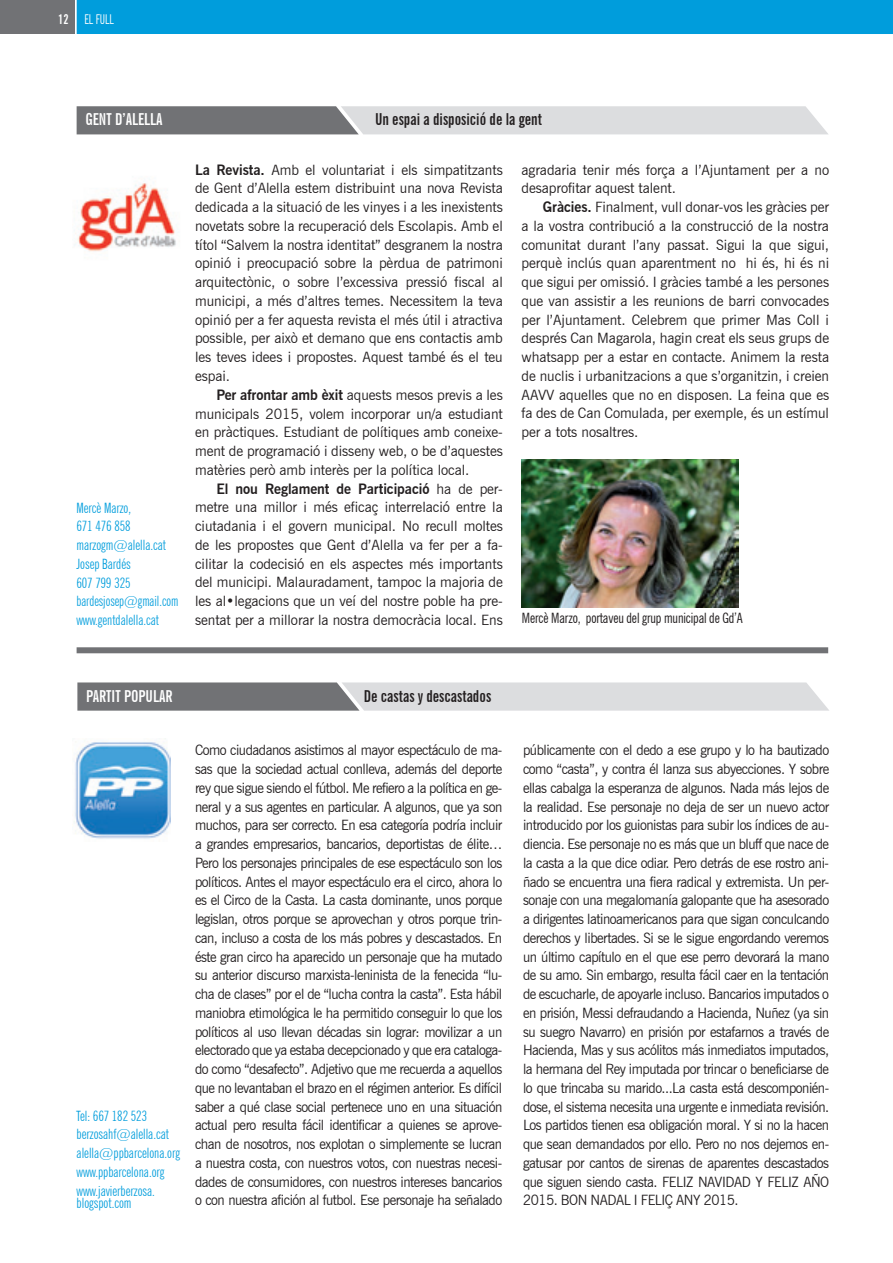
<style>
.page{position:relative;width:893px;height:1263px;background:#fff}
.page>*{position:absolute;margin:0;border:0;box-sizing:border-box;transform-origin:0 0}
.t1{font:700 extra-condensed 16.5px "News Gothic BT";color:#231f20}
.t2{font:700 extra-condensed 16.5px "News Gothic BT";color:#fff}
.t3{font:14.25px/18.8px "News Gothic BT";letter-spacing:-.005em;color:#231f20;text-align:justify;scale:.95 1}
.t4{font:14.25px/18.8px "News Gothic BT";letter-spacing:-.005em;color:#231f20;text-align:justify}
.t5{font:extra-condensed 14.25px/18.8px "News Gothic BT";color:#009ddc}
.t6{font:condensed 14.25px "News Gothic BT";letter-spacing:-.01em;color:#231f20;scale:.95 1}
.t7{font:extra-condensed 13.5px "News Gothic BT";color:#fff}
.s1{font-weight:700}
</style>
<div class="page">
<div style="left:0;top:0;width:75px;height:34px;background:#717275"></div>
<div style="left:77px;top:0;width:816px;height:34px;background:#009ddc"></div>
<svg style="left:77px;top:106px;width:751px;height:28px;background:#b6b7ba"></svg>
<svg style="left:77px;top:682px;width:752px;height:29px;background:#b8b9bb"></svg>
<div style="left:77px;top:647px;width:751px;height:6px;background:#717275"></div>
<img style="left:74px;top:742px;width:96px;height:97px">
<img style="left:74px;top:183px;width:102px;height:69px">
<img style="left:522px;top:459px;width:217px;height:148px">
<p class="t7" style="left:58px;top:11px;width:57px"><span class="s1">12</span> EL FULL</p>
<p class="t2" style="left:85px;top:109px;width:79px">GENT D’ALELLA</p>
<p class="t5" style="left:76px;top:498px;width:103px">Mercè Marzo,<br>671 476 858 marzogm@alella.cat<br>Josep Bardés<br>607 799 325 bardesjosep@gmail.com www.gentdalella.cat</p>
<p class="t1" style="left:375px;top:109px;width:168px">Un espai a disposició de la gent</p>
<p class="t4" style="left:195px;top:160px;width:309px"><span class="s1">La Revista.</span> Amb el voluntariat i els simpatitzants de Gent d’Alella estem distribuint una nova Revista dedicada a la situació de les vinyes i a les inexistents novetats sobre la recuperació dels Escolapis. Amb el títol “Salvem la nostra identitat” desgranem la nostra opinió i preocupació sobre la pèrdua de patrimoni arquitectònic, o sobre l’excessiva pressió fiscal al municipi, a més d’altres temes. Necessitem la teva opinió per a fer aquesta revista el més útil i atractiva possible, per això et demano que ens contactis amb les teves idees i propostes. Aquest també és el teu espai.</p>
<p class="t4" style="left:195px;top:385px;width:309px;text-indent:21px"><span class="s1">Per afrontar amb èxit</span> aquests mesos previs a les municipals 2015, volem incorporar un/a estudiant en pràctiques. Estudiant de polítiques amb coneixe&shy;ment de programació i disseny web, o be d’aquestes matèries però amb interès per la política local.</p>
<p class="t4" style="left:195px;top:479px;width:309px;text-indent:21px"><span class="s1">El nou Reglament de Participació</span> ha de per&shy;metre una millor i més eficaç interrelació entre la ciutadania i el govern municipal. No recull moltes de les propostes que Gent d’Alella va fer per a fa&shy;cilitar la codecisió en els aspectes més importants del municipi. Malauradament, tampoc la majoria de les al•legacions que un veí del nostre poble ha pre&shy;sentat per a millorar la nostra democràcia local. Ens</p>
<p class="t4" style="left:522px;top:160px;width:309px">agradaria tenir més força a l’Ajuntament per a no desaprofitar aquest talent.</p>
<p class="t4" style="left:522px;top:198px;width:309px;text-indent:21px"><span class="s1">Gràcies.</span> Finalment, vull donar-vos les gràcies per a la vostra contribució a la construcció de la nostra comunitat durant l’any passat. Sigui la que sigui, perquè inclús quan aparentment no hi és, hi és ni que sigui per omissió. I gràcies també a les persones que van assistir a les reunions de barri convocades per l’Ajuntament. Celebrem que primer Mas Coll i després Can Magarola, hagin creat els seus grups de whatsapp per a estar en contacte. Animem la resta de nuclis i urbanitzacions a que s’organitzin, i creien AAVV aquelles que no en disposen. La feina que es fa des de Can Comulada, per exemple, és un estímul per a tots nosaltres.</p>
<p class="t6" style="left:522px;top:609px;width:234px">Mercè Marzo, portaveu del grup municipal de Gd’A</p>
<p class="t2" style="left:86px;top:686px;width:88px">PARTIT POPULAR</p>
<p class="t1" style="left:364px;top:686px;width:129px">De castas y descastados</p>
<p class="t3" style="left:195px;top:741px;width:325px">Como ciudadanos asistimos al mayor espectáculo de ma&shy;sas que la sociedad actual conlleva, además del deporte rey que sigue siendo el fútbol. Me refiero a la política en ge&shy;neral y a sus agentes en particular. A algunos, que ya son muchos, para ser correcto. En esa categoría podría incluir a grandes empresarios, bancarios, deportistas de élite… Pero los personajes principales de ese espectáculo son los políticos. Antes el mayor espectáculo era el circo, ahora lo es el Circo de la Casta. La casta dominante, unos porque legislan, otros porque se aprovechan y otros porque trin&shy;can, incluso a costa de los más pobres y descastados. En éste gran circo ha aparecido un personaje que ha mutado su anterior discurso marxista-leninista de la fenecida “lu&shy;cha de clases” por el de “lucha contra la casta”. Esta hábil maniobra etimológica le ha permitido conseguir lo que los políticos al uso llevan décadas sin lograr: movilizar a un electorado que ya estaba decepcionado y que era cataloga&shy;do como “desafecto”. Adjetivo que me recuerda a aquellos que no levantaban el brazo en el régimen anterior. Es difícil saber a qué clase social pertenece uno en una situación actual pero resulta fácil identificar a quienes se aprove&shy;chan de nosotros, nos explotan o simplemente se lucran a nuestra costa, con nuestros votos, con nuestras necesi&shy;dades de consumidores, con nuestros intereses bancarios o con nuestra afición al futbol. Ese personaje ha señalado</p>
<p class="t5" style="left:77px;top:1106px;width:105px">Tel: 667 182 523 berzosahf@alella.cat alella@ppbarcelona.org www.ppbarcelona.org www.javierberzosa.</p>
<p class="t5" style="left:77px;top:1193px;width:56px">blogspot.com</p>
<p class="t3" style="left:523px;top:741px;width:324px">públicamente con el dedo a ese grupo y lo ha bautizado como “casta”, y contra él lanza sus abyecciones. Y sobre ellas cabalga la esperanza de algunos. Nada más lejos de la realidad. Ese personaje no deja de ser un nuevo actor introducido por los guionistas para subir los índices de au&shy;diencia. Ese personaje no es más que un bluff que nace de la casta a la que dice odiar. Pero detrás de ese rostro ani&shy;ñado se encuentra una fiera radical y extremista. Un per&shy;sonaje con una megalomanía galopante que ha asesorado a dirigentes latinoamericanos para que sigan conculcando derechos y libertades. Si se le sigue engordando veremos un último capítulo en el que ese perro devorará la mano de su amo. Sin embargo, resulta fácil caer en la tentación de escucharle, de apoyarle incluso. Bancarios imputados o en prisión, Messi defraudando a Hacienda, Nuñez (ya sin su suegro Navarro) en prisión por estafarnos a través de Hacienda, Mas y sus acólitos más inmediatos imputados, la hermana del Rey imputada por trincar o beneficiarse de lo que trincaba su marido...La casta está descomponién&shy;dose, el sistema necesita una urgente e inmediata revisión.<br>Los partidos tienen esa obligación moral. Y si no la hacen que sean demandados por ello. Pero no nos dejemos en&shy;gatusar por cantos de sirenas de aparentes descastados que siguen siendo casta. FELIZ NAVIDAD Y FELIZ AÑO 2015. BON NADAL I FELIÇ ANY 2015.</p>
</div>
